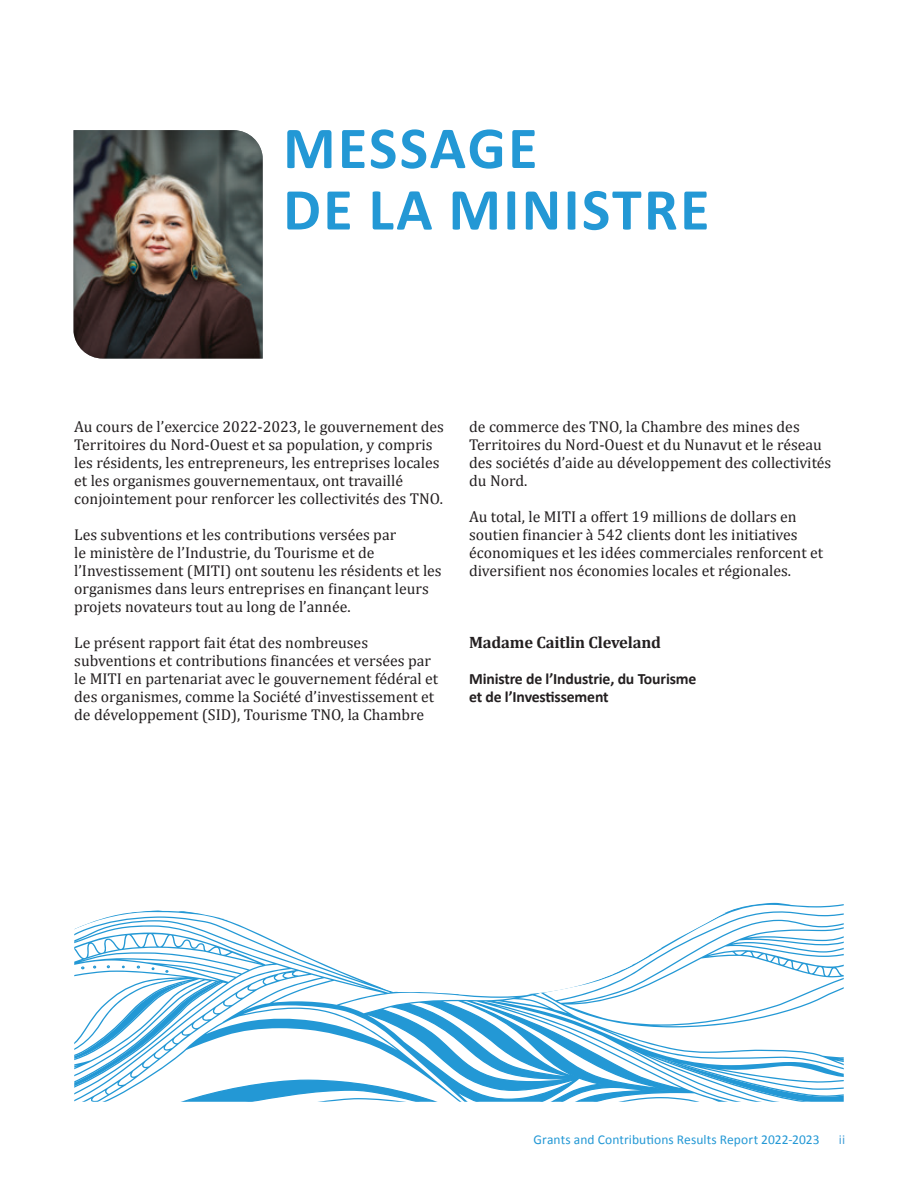
<style>
.page{position:relative;width:918px;height:1188px;background:#fff}
.page>*{position:absolute;margin:0;border:0;box-sizing:border-box;transform-origin:0 0}
.t1{font:700 60px/61.5px "Calibri";letter-spacing:.04em;color:#2398d5}
.t2{font:700 16.5px "Cambria";letter-spacing:-.01em;color:#231f20}
.t3{font:15.75px/18px "Cambria";color:#231f20}
.t4{font:700 15.75px/18px "Calibri";letter-spacing:-.01em;color:#231f20}
.t5{font:13.5px "Calibri";letter-spacing:.005em;color:#2398d5}
.t6{font:13.5px "Calibri";color:#44a0d8}
</style>
<div class="page">
<svg style="left:74px;top:902px;width:770px;height:200px"></svg>
<img style="left:74px;top:130px;width:189px;height:229px">
<h1 class="t1" style="left:283px;top:117px;width:428px">MESSAGE<br>DE LA MINISTRE</h1>
<p class="t3" style="left:74px;top:418px;width:371px">Au cours de l’exercice 2022-2023, le gouvernement des Territoires du Nord-Ouest et sa population, y compris les résidents, les entrepreneurs, les entreprises locales et les organismes gouvernementaux, ont travaillé conjointement pour renforcer les collectivités des TNO.</p>
<p class="t3" style="left:74px;top:526px;width:369px">Les subventions et les contributions versées par<br>le ministère de l’Industrie, du Tourisme et de l’Investissement (MITI) ont soutenu les résidents et les organismes dans leurs entreprises en finançant leurs projets novateurs tout au long de l’année.</p>
<p class="t3" style="left:74px;top:634px;width:366px">Le présent rapport fait état des nombreuses subventions et contributions financées et versées par le MITI en partenariat avec le gouvernement fédéral et des organismes, comme la Société d’investissement et de développement (SID), Tourisme TNO, la Chambre</p>
<p class="t3" style="left:469px;top:418px;width:364px">de commerce des TNO, la Chambre des mines des Territoires du Nord-Ouest et du Nunavut et le réseau des sociétés d’aide au développement des collectivités du Nord.</p>
<p class="t3" style="left:469px;top:508px;width:356px">Au total, le MITI a offert 19 millions de dollars en soutien financier à 542 clients dont les initiatives économiques et les idées commerciales renforcent et diversifient nos économies locales et régionales.</p>
<p class="t2" style="left:469px;top:632px;width:193px">Madame Caitlin Cleveland</p>
<p class="t4" style="left:469px;top:670px;width:229px">Ministre de l’Industrie, du Tourisme et de l’Investissement</p>
<p class="t5" style="left:534px;top:1131px;width:288px">Grants and Contributions Results Report 2022-2023</p>
<p class="t6" style="left:839px;top:1131px;width:8px">ii</p>
</div>
